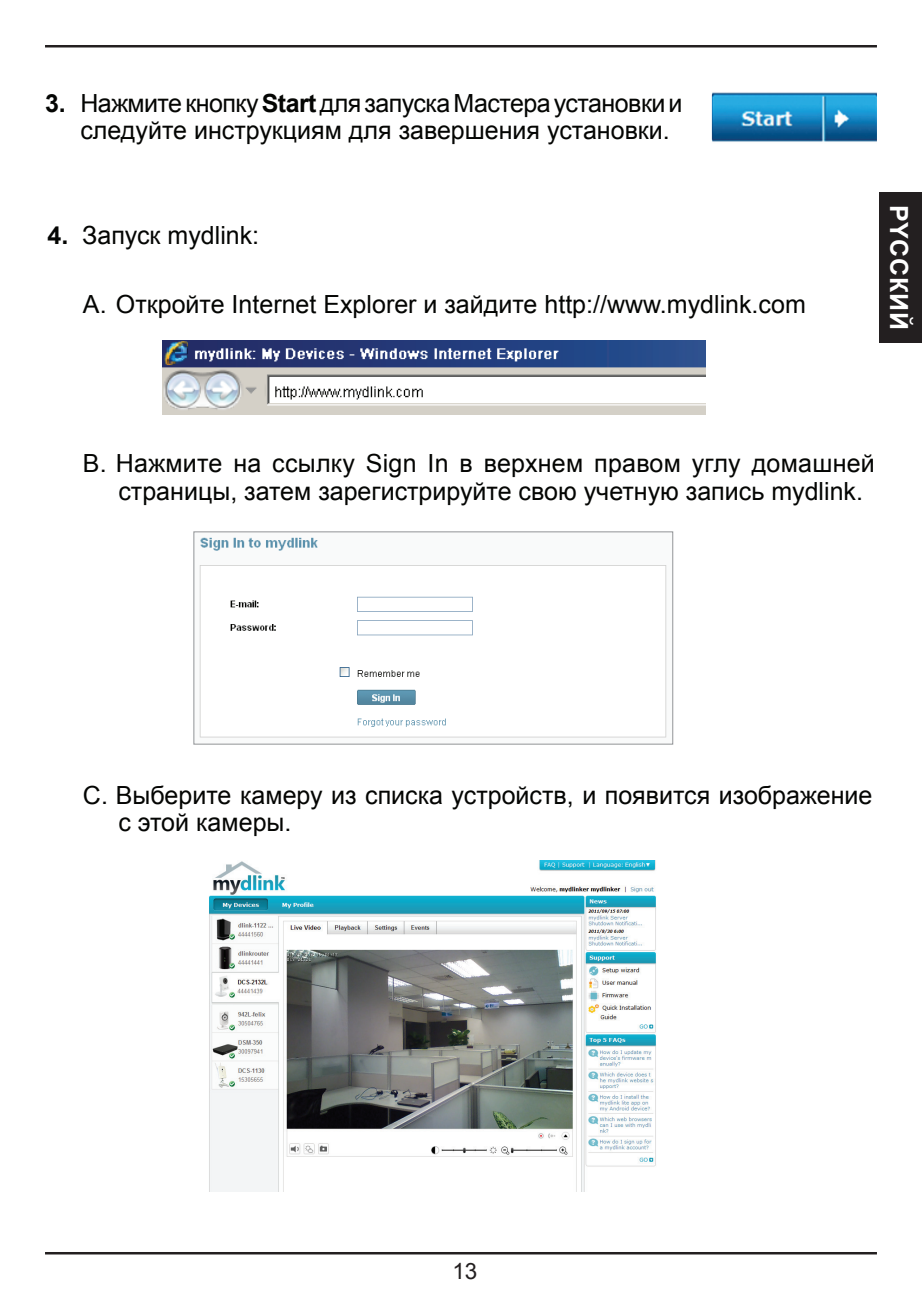
<style>
.page{position:relative;width:922px;height:1297px;background:#fff}
.page>*{position:absolute;margin:0;border:0;box-sizing:border-box;transform-origin:0 0}
.t1{font:25px/27.5px "Arial";color:#040503}
.t2{font:700 25px "Arial";letter-spacing:.035em;color:#fff}
.t3{font:22.5px "Arial";color:#231f20}
.s1{font-weight:700}
</style>
<div class="page">
<img style="left:711px;top:92px;width:165px;height:50px">
<img style="left:163px;top:340px;width:542px;height:74px">
<img style="left:199px;top:537px;width:468px;height:201px">
<div style="left:193px;top:531px;width:480px;height:213px;border:1px solid #939598"></div>
<img style="left:209px;top:860px;width:447px;height:331px">
<hr style="left:45px;top:45px;width:831px;height:2px;background:#231f20">
<hr style="left:45px;top:1252px;width:831px;height:2px;background:#231f20">
<div style="left:879px;top:192px;width:42px;height:150px;background:#231f20"></div>
<p class="t1" style="left:80px;top:89px;width:603px;text-indent:-35px"><span class="s1">3.</span> Нажмите кнопку <span class="s1">Start</span> для запуска Мастера установки и следуйте инструкциям для завершения установки.</p>
<p class="t1" style="left:48px;top:222px;width:213px"><span class="s1">4.</span> Запуск mydlink:</p>
<p class="t1" style="left:83px;top:291px;width:724px">A. Откройте Internet Explorer и зайдите http://www.mydlink.com</p>
<p class="t2" style="left:915px;top:205px;width:127px;rotate:90deg">PYCCКИЙ</p>
<p class="t1" style="left:118px;top:450px;width:757px;text-indent:-35px">B. Нажмите на ссылку Sign In в верхнем правом углу домашней страницы, затем зарегистрируйте свою учетную запись mydlink.</p>
<p class="t1" style="left:118px;top:782px;width:755px;text-indent:-35px">C. Выберите камеру из списка устройств, и появится изображение с этой камеры.</p>
<p class="t3" style="left:452px;top:1256px;width:27px">13</p>
</div>
